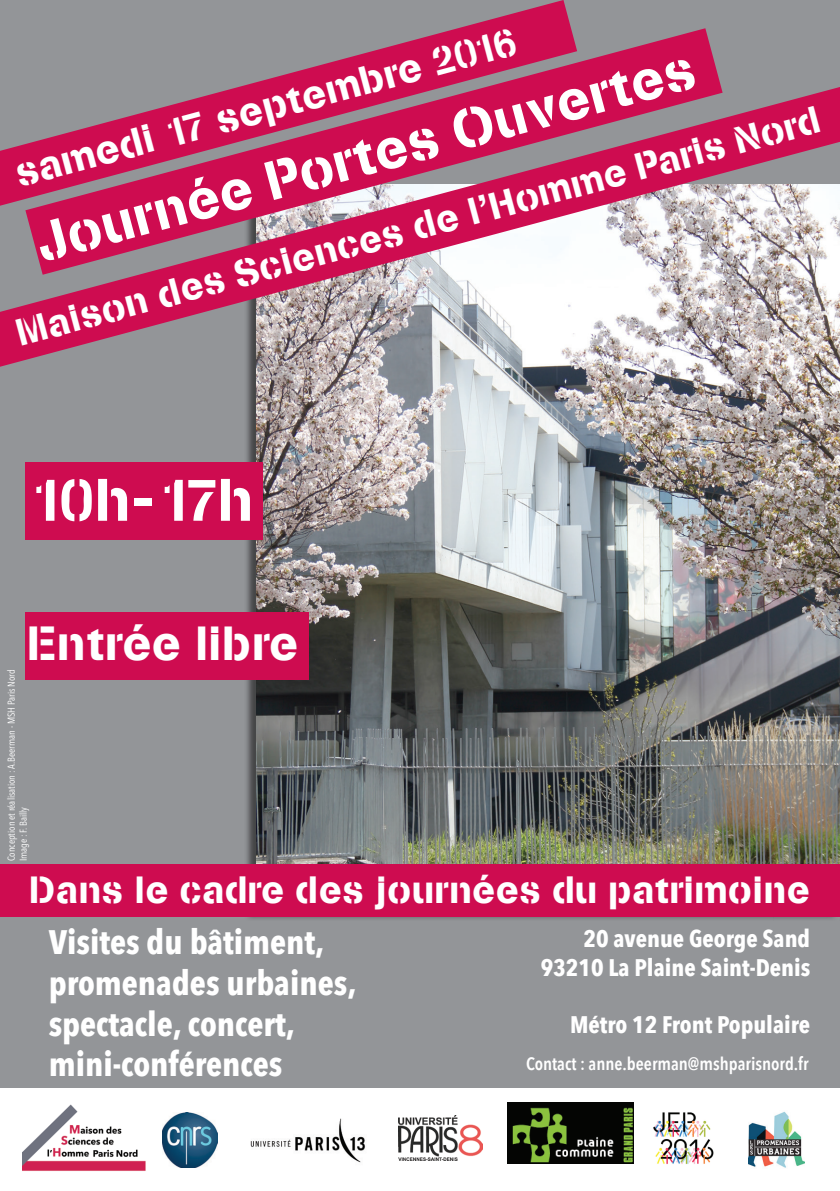
<style>
.page{position:relative;width:840px;height:1191px;background:#fff}
.page>*{position:absolute;margin:0;border:0;box-sizing:border-box;transform-origin:0 0}
.t1{font:59.8px "Stencilia A";letter-spacing:-.055em;color:#fff}
.t2{font:54.8px "Stencilia A";color:#fff}
.t3{font:47.8px "Stencilia A";color:#fff}
.t4{font:39.8px "Stencilia A";color:#fff}
.t5{font:37.8px "Stencilia A";color:#fff}
.t6{font:700 33.8px/40.6px "Avenir Next Condensed";color:#fff}
.t7{font:700 24px/28.8px "Avenir Next Condensed";color:#fff;text-align:right}
.t8{font:600 18px "Avenir Next Condensed";color:#fff}
.t9{font:10px/12px "Avenir Next Condensed";color:#fff}
</style>
<div class="page">
<div style="left:0;top:0;width:839px;height:1087px;background:#939598"></div>
<img style="left:23px;top:1104px;width:123px;height:67px">
<img style="left:162px;top:1112px;width:56px;height:55px">
<img style="left:250px;top:1118px;width:116px;height:45px">
<img style="left:398px;top:1115px;width:84px;height:45px">
<img style="left:256px;top:367px;width:583px;height:497px">
<svg style="left:577px;top:28px;width:144px;height:59px;fill:#ce0c50"></svg>
<svg style="left:0;top:87px;width:839px;height:280px"></svg>
<svg style="left:0;top:0;width:577px;height:206px;fill:#ce0c50"></svg>
<div style="left:25px;top:462px;width:238px;height:77px;background:#ce0c50"></div>
<div style="left:25px;top:612px;width:284px;height:67px;background:#ce0c50"></div>
<div style="left:0;top:864px;width:839px;height:53px;background:#ce0c50"></div>
<img style="left:653px;top:1112px;width:61px;height:52px">
<img style="left:748px;top:1111px;width:56px;height:57px">
<img style="left:507px;top:1102px;width:126px;height:61px">
<p class="t4" style="left:10px;top:151px;width:519px;rotate:-15deg">samedi 17 septembre 2016</p>
<h2 class="t2" style="left:29px;top:212px;width:681px;rotate:-15deg">Journée Portes Ouvertes</h2>
<p class="t5" style="left:11px;top:312px;width:831px;rotate:-15deg">Maison des Sciences de l’Homme Paris Nord</p>
<h1 class="t1" style="left:28px;top:464px;width:227px">10h-17h</h1>
<h3 class="t3" style="left:28px;top:614px;width:272px">Entrée libre</h3>
<p class="t9" style="left:5px;top:861px;width:193px;rotate:-90deg">Conception et réalisation : A.Beerman - MSH Paris Nord<br>Image : F. Bailly</p>
<p class="t5" style="left:29px;top:867px;width:782px">Dans le cadre des journées du patrimoine</p>
<p class="t6" style="left:49px;top:922px;width:309px">Visites du bâtiment, promenades urbaines, spectacle, concert, mini-conférences</p>
<p class="t7" style="left:540px;top:924px;width:271px">20 avenue George Sand<br>93210 La Plaine Saint-Denis</p>
<p class="t7" style="left:569px;top:1010px;width:241px">Métro 12 Front Populaire</p>
<p class="t8" style="left:525px;top:1048px;width:284px">Contact : anne.beerman@mshparisnord.fr</p>
</div>
